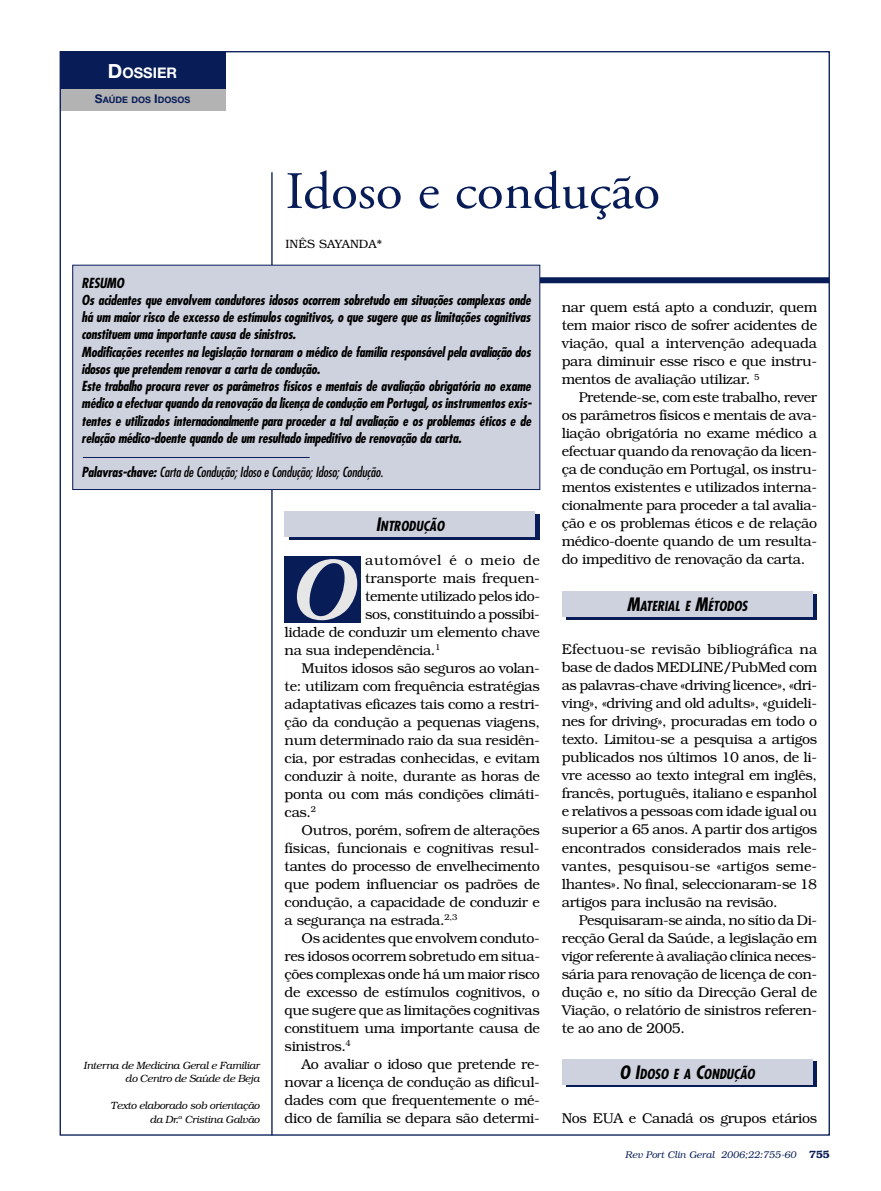
<style>
.page{position:relative;width:881px;height:1191px;background:#fff}
.page>*{position:absolute;margin:0;border:0;box-sizing:border-box;transform-origin:0 0}
.t1{font:italic 700 88.35px "Adobe Garamond";color:#e6e6e6}
.t2{font:52.5px "Adobe Garamond";color:#081d58;scale:1.05 1}
.t3{font:700 14.7px "Helvetica Neue";color:#fff}
.t4{font:300 14.25px/18px "Bookman";letter-spacing:-.025em;color:#000;text-align:justify}
.t5{font:300 14.25px "Bookman";letter-spacing:.035em;color:#000}
.t6{font:italic 700 condensed 13.5px/17.2px "Futura";letter-spacing:-.015em;color:#000}
.t7{font:italic condensed 13.5px "Futura";letter-spacing:-.01em;color:#000}
.t8{font:300 12px "Bookman";color:#000}
.t9{font:italic 300 10.5px/13.5px "Bookman";letter-spacing:-.025em;color:#000;text-align:right}
.t10{font:italic 300 9.75px "Bookman";color:#081d58}
.t11{font:700 9px "Helvetica Neue";color:#081d58}
.s1{font-size:19.5px}
.s2{font-size:12px}
.s3{font-weight:700}
.s4{font-size:18px}
.s5{font-weight:600;font-style:normal;font-size:10.5px}
</style>
<div class="page">
<div style="left:60px;top:51px;width:165px;height:39px;background:#081d58"></div>
<div style="left:60px;top:89px;width:165px;height:22px;background:#b3b3b3"></div>
<hr style="left:271px;top:172px;width:1px;height:963px;background:#081d58">
<div style="left:271px;top:277px;width:558px;height:6px;background:#081d58"></div>
<div style="left:284px;top:556px;width:76px;height:67px;background:#081d58"></div>
<div style="left:73px;top:265px;width:466px;height:224px;background:#ced2de"></div>
<div style="left:72px;top:265px;width:468px;height:225px;border:1px solid #081d58"></div>
<hr style="left:83px;top:457px;width:226px;height:1px;background:#081d58">
<svg style="left:289px;top:514px;width:250px;height:25px"></svg>
<div style="left:284px;top:511px;width:251px;height:25px;background:#ced2de"></div>
<svg style="left:566px;top:594px;width:250px;height:25px"></svg>
<div style="left:561px;top:591px;width:251px;height:25px;background:#ced2de"></div>
<svg style="left:566px;top:1061px;width:250px;height:26px"></svg>
<div style="left:561px;top:1059px;width:251px;height:25px;background:#ced2de"></div>
<p class="t3" style="left:108px;top:67px;width:71px"><span class="s1">D</span>OSSIER</p>
<p class="t11" style="left:95px;top:97px;width:97px"><span class="s2">S</span>AÚDE DOS <span class="s2">I</span>DOSOS</p>
<h2 class="t2" style="left:285px;top:170px;width:358px">Idoso e condução</h2>
<p class="t8" style="left:285px;top:237px;width:98px">INÊS SAYANDA*</p>
<p class="t6" style="left:82px;top:275px;width:451px">RESUMO<br>Os acidentes que envolvem condutores idosos ocorrem sobretudo em situações complexas onde há um maior risco de excesso de estímulos cognitivos, o que sugere que as limitações cognitivas constituem uma importante causa de sinistros.<br>Modificações recentes na legislação tornaram o médico de família responsável pela avaliação dos idosos que pretendem renovar a carta de condução.<br>Este trabalho procura rever os parâmetros físicos e mentais de avaliação obrigatória no exame médico a efectuar quando da renovação da licença de condução em Portugal, os instrumentos exis&shy;tentes e utilizados internacionalmente para proceder a tal avaliação e os problemas éticos e de relação médico-doente quando de um resultado impeditivo de renovação da carta.</p>
<p class="t7" style="left:82px;top:466px;width:303px"><span class="s3">Palavras-chave:</span> Carta de Condução; Idoso e Condução; Idoso; Condução.</p>
<p class="t6" style="left:375px;top:519px;width:70px"><span class="s4">I</span>NTRODUÇÃO</p>
<p class="t9" style="left:84px;top:1058px;width:177px">Interna de Medicina Geral e Familiar do Centro de Saúde de Beja</p>
<p class="t9" style="left:110px;top:1098px;width:150px">Texto elaborado sob orientação da Dr.<sup>a</sup> Cristina Galvão</p>
<h1 class="t1" style="left:284px;top:555px;width:69px">O</h1>
<p class="t5" style="left:365px;top:551px;width:176px">automóvel é o meio de</p>
<p class="t4" style="left:365px;top:569px;width:176px">transporte mais frequen-</p>
<p class="t4" style="left:365px;top:587px;width:176px">temente utilizado pelos ido-</p>
<p class="t4" style="left:365px;top:605px;width:176px">sos, constituindo a possibi-</p>
<p class="t4" style="left:284px;top:623px;width:257px">lidade de conduzir um elemento chave</p>
<p class="t4" style="left:284px;top:641px;width:157px">na sua independência.<sup>1</sup></p>
<p class="t4" style="left:301px;top:659px;width:240px">Muitos idosos são seguros ao volan-</p>
<p class="t4" style="left:284px;top:677px;width:257px">te: utilizam com frequência estratégias</p>
<p class="t4" style="left:284px;top:695px;width:257px">adaptativas eficazes tais como a restri-</p>
<p class="t4" style="left:284px;top:713px;width:257px">ção da condução a pequenas viagens,</p>
<p class="t4" style="left:284px;top:731px;width:257px">num determinado raio da sua residên-</p>
<p class="t4" style="left:284px;top:749px;width:257px">cia, por estradas conhecidas, e evitam</p>
<p class="t4" style="left:284px;top:767px;width:257px">conduzir à noite, durante as horas de</p>
<p class="t4" style="left:284px;top:785px;width:257px">ponta ou com más condições climáti-</p>
<p class="t4" style="left:284px;top:803px;width:33px">cas.<sup>2</sup></p>
<p class="t4" style="left:301px;top:821px;width:240px">Outros, porém, sofrem de alterações</p>
<p class="t4" style="left:284px;top:839px;width:256px">físicas, funcionais e cognitivas resul-</p>
<p class="t4" style="left:284px;top:857px;width:257px">tantes do processo de envelhecimento</p>
<p class="t4" style="left:284px;top:875px;width:257px">que podem influenciar os padrões de</p>
<p class="t4" style="left:284px;top:893px;width:257px">condução, a capacidade de conduzir e</p>
<p class="t4" style="left:284px;top:911px;width:174px">a segurança na estrada.<sup>2,3</sup></p>
<p class="t4" style="left:301px;top:929px;width:240px">Os acidentes que envolvem conduto-</p>
<p class="t4" style="left:284px;top:947px;width:257px">res idosos ocorrem sobretudo em situa-</p>
<p class="t4" style="left:284px;top:965px;width:257px">ções complexas onde há um maior risco</p>
<p class="t4" style="left:284px;top:983px;width:257px">de excesso de estímulos cognitivos, o</p>
<p class="t4" style="left:284px;top:1001px;width:257px">que sugere que as limitações cognitivas</p>
<p class="t4" style="left:284px;top:1019px;width:257px">constituem uma importante causa de</p>
<p class="t4" style="left:284px;top:1037px;width:68px">sinistros.<sup>4</sup></p>
<p class="t4" style="left:301px;top:1055px;width:240px">Ao avaliar o idoso que pretende re-</p>
<p class="t4" style="left:284px;top:1073px;width:257px">novar a licença de condução as dificul-</p>
<p class="t4" style="left:284px;top:1091px;width:257px">dades com que frequentemente o mé-</p>
<p class="t4" style="left:284px;top:1109px;width:257px">dico de família se depara são determi-</p>
<p class="t4" style="left:561px;top:298px;width:257px">nar quem está apto a conduzir, quem tem maior risco de sofrer acidentes de viação, qual a intervenção adequada para diminuir esse risco e que instru&shy;mentos de avaliação utilizar. <sup>5</sup></p>
<p class="t4" style="left:561px;top:388px;width:257px;text-indent:17px">Pretende-se, com este trabalho, rever os parâmetros físicos e mentais de ava&shy;liação obrigatória no exame médico a efectuar quando da renovação da licen&shy;ça de condução em Portugal, os instru&shy;mentos existentes e utilizados interna&shy;cionalmente para proceder a tal avalia&shy;ção e os problemas éticos e de relação médico-doente quando de um resulta&shy;do impeditivo de renovação da carta.</p>
<p class="t6" style="left:626px;top:599px;width:122px"><span class="s4">M</span>ATERIAL E <span class="s4">M</span>ÉTODOS</p>
<p class="t4" style="left:561px;top:640px;width:257px">Efectuou-se revisão bibliográfica na base de dados MEDLINE/PubMed com as palavras-chave «driving licence», «dri&shy;ving», «driving and old adults», «guideli&shy;nes for driving», procuradas em todo o texto. Limitou-se a pesquisa a artigos publicados nos últimos 10 anos, de li&shy;vre acesso ao texto integral em inglês, francês, português, italiano e espanhol e relativos a pessoas com idade igual ou superior a 65 anos. A partir dos artigos encontrados considerados mais rele&shy;vantes, pesquisou-se «artigos seme&shy;lhantes». No final, seleccionaram-se 18 artigos para inclusão na revisão.</p>
<p class="t4" style="left:561px;top:910px;width:257px;text-indent:17px">Pesquisaram-se ainda, no sítio da Di&shy;recção Geral da Saúde, a legislação em vigor referente à avaliação clínica neces&shy;sária para renovação de licença de con&shy;dução e, no sítio da Direcção Geral de Viação, o relatório de sinistros referen&shy;te ao ano de 2005.</p>
<p class="t6" style="left:619px;top:1066px;width:136px"><span class="s4">O I</span>DOSO E A <span class="s4">C</span>ONDUÇÃO</p>
<p class="t4" style="left:561px;top:1108px;width:257px">Nos EUA e Canadá os grupos etários</p>
<p class="t10" style="left:625px;top:1149px;width:206px">Rev Port Clin Geral 2006;22:755-60 <span class="s5">755</span></p>
</div>
